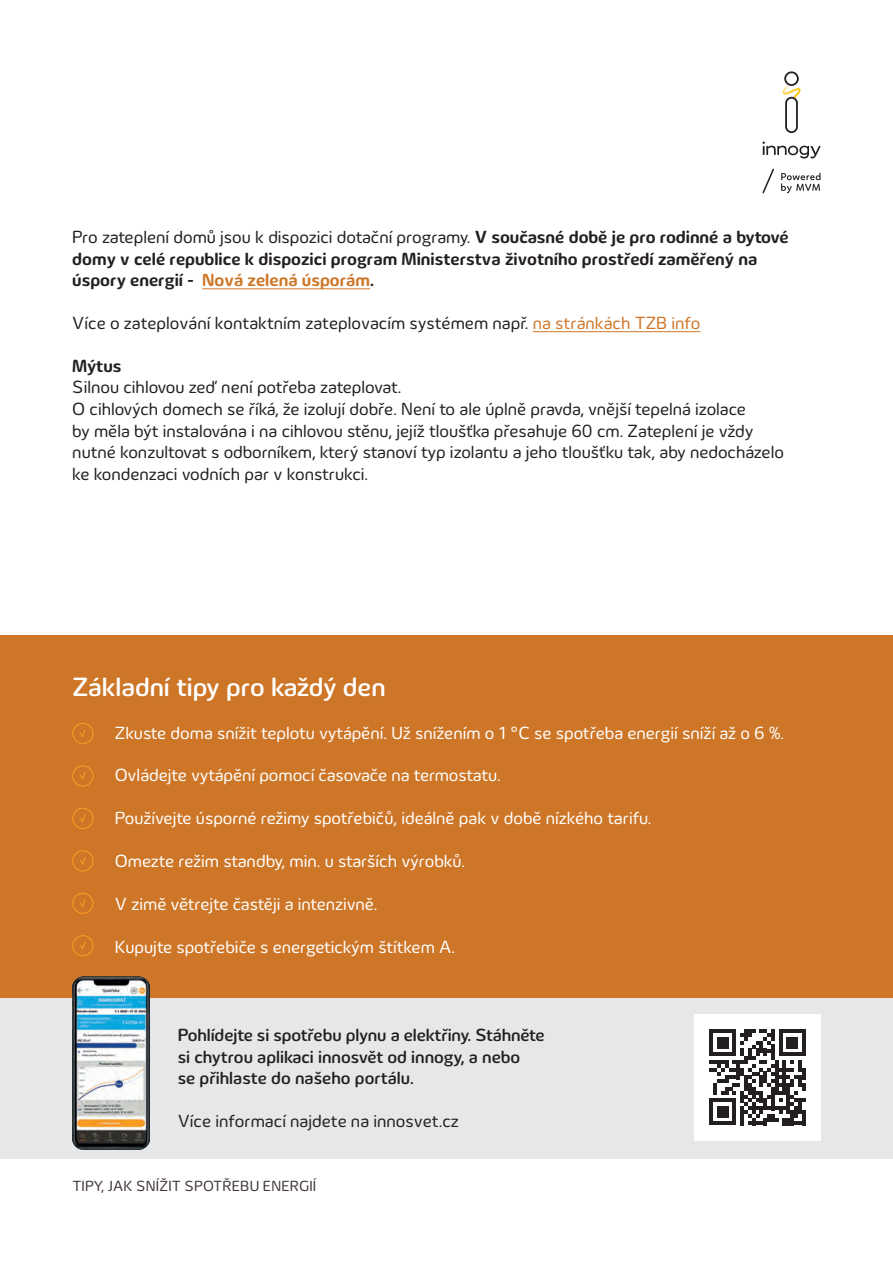
<style>
.page{position:relative;width:893px;height:1263px;background:#fff}
.page>*{position:absolute;margin:0;border:0;box-sizing:border-box;transform-origin:0 0}
.t1{font:500 27px "Innogy";color:#fff}
.t2{font:18px/21.6px "Innogy";color:#231f20}
.t3{font:18px "Innogy";color:#fff}
.t4{font:700 18px/21.6px "Innogy";color:#231f20}
.t5{font:500 18px/21.6px "Innogy";letter-spacing:-.005em;color:#231f20}
.t6{font:15px "Innogy";letter-spacing:.01em;color:#3f3634}
.s1{font-weight:400}
.s2{color:#ce7627}
.s3{font-weight:700}
</style>
<div class="page">
<svg style="left:762px;top:142px;width:59px;height:16px"></svg>
<svg style="left:782px;top:71px;width:19px;height:62px"></svg>
<svg style="left:781px;top:173px;width:39px;height:20px"></svg>
<svg style="left:762px;top:169px;width:12px;height:24px"></svg>
<div style="left:0;top:635px;width:893px;height:363px;background:#ce7627"></div>
<svg style="left:72px;top:723px;width:22px;height:21px"></svg>
<svg style="left:72px;top:765px;width:22px;height:21px"></svg>
<svg style="left:72px;top:808px;width:22px;height:21px"></svg>
<svg style="left:72px;top:850px;width:22px;height:21px"></svg>
<svg style="left:72px;top:893px;width:22px;height:21px"></svg>
<svg style="left:72px;top:935px;width:22px;height:21px"></svg>
<div style="left:0;top:998px;width:893px;height:161px;background:#e6e7e9"></div>
<img style="left:73px;top:976px;width:76px;height:173px">
<div style="left:695px;top:1014px;width:126px;height:126px;background:#fff"></div>
<svg style="left:709px;top:1029px;width:96px;height:96px"></svg>
<hr style="left:802px;top:1110px;width:3px;height:15px;background:#231f20">
<hr style="left:202px;top:288px;width:168px;height:1px;background:#ce7627">
<hr style="left:533px;top:331px;width:167px;height:1px;background:#ce7627">
<p class="t4" style="left:72px;top:227px;width:718px"><span class="s1">Pro zateplení domů jsou k dispozici dotační programy.</span> V současné době je pro rodinné a bytové domy v celé republice k dispozici program Ministerstva životního prostředí zaměřený na úspory energií - <span class="s2">Nová zelená úsporám</span>.</p>
<p class="t2" style="left:72px;top:313px;width:630px">Více o zateplování kontaktním zateplovacím systémem např. <span class="s2">na stránkách TZB info</span></p>
<p class="t2" style="left:72px;top:356px;width:713px"><span class="s3">Mýtus<br></span>Silnou cihlovou zeď není potřeba zateplovat.<br>O cihlových domech se říká, že izolují dobře. Není to ale úplně pravda, vnější tepelná izolace<br>by měla být instalována i na cihlovou stěnu, jejíž tloušťka přesahuje 60 cm. Zateplení je vždy nutné konzultovat s odborníkem, který stanoví typ izolantu a jeho tloušťku tak, aby nedocházelo ke kondenzaci vodních par v konstrukci.</p>
<p class="t1" style="left:72px;top:671px;width:315px">Základní tipy pro každý den</p>
<p class="t3" style="left:115px;top:722px;width:671px">Zkuste doma snížit teplotu vytápění. Už snížením o 1 °C se spotřeba energií sníží až o 6 %.</p>
<p class="t3" style="left:115px;top:765px;width:387px">Ovládejte vytápění pomocí časovače na termostatu.</p>
<p class="t3" style="left:115px;top:808px;width:538px">Používejte úsporné režimy spotřebičů, ideálně pak v době nízkého tarifu.</p>
<p class="t3" style="left:115px;top:851px;width:352px">Omezte režim standby, min. u starších výrobků.</p>
<p class="t3" style="left:115px;top:894px;width:264px">V zimě větrejte častěji a intenzivně.</p>
<p class="t3" style="left:115px;top:936px;width:342px">Kupujte spotřebiče s energetickým štítkem A.</p>
<p class="t5" style="left:178px;top:1025px;width:369px">Pohlídejte si spotřebu plynu a elektřiny. Stáhněte si chytrou aplikaci innosvět od innogy, a nebo<br>se přihlaste do našeho portálu.</p>
<p class="t2" style="left:178px;top:1111px;width:283px">Více informací najdete na innosvet.cz</p>
<p class="t6" style="left:72px;top:1177px;width:245px">TIPY, JAK SNÍŽIT SPOTŘEBU ENERGIÍ</p>
</div>
